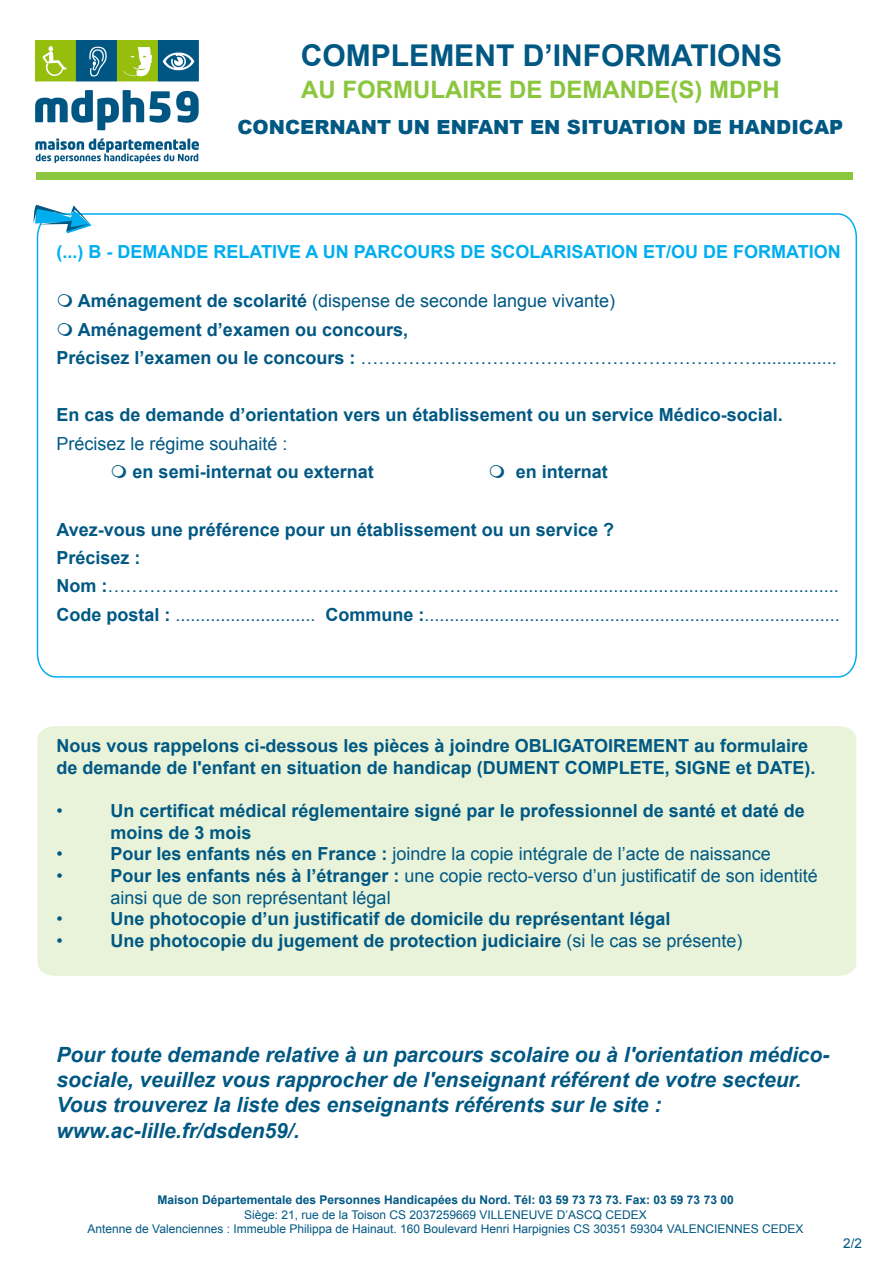
<style>
.page{position:relative;width:893px;height:1263px;background:#fff}
.page>*{position:absolute;margin:0;border:0;box-sizing:border-box;transform-origin:0 0}
.t1{font:700 30px "Arial";color:#005883}
.t2{font:700 24px "Arial";color:#8bc63e}
.t3{font:italic 700 21px/25.2px "Arial";color:#005883}
.t4{font:900 19.5px "Arial";color:#005883}
.t5{font:18px/28.5px "Arial";color:#005883}
.t6{font:700 18px/22.5px "Arial";color:#005883}
.t7{font:700 18px "Arial";color:#00aeef}
.t8{font:13.5px "Arial";color:#005883}
.t9{font:12px/14.4px "Arial";color:#005883;text-align:center}
.s1{font-weight:700}
.s2{font-weight:400}
</style>
<div class="page">
<div style="left:37px;top:172px;width:816px;height:8px;background:#8bc63e"></div>
<svg style="left:36px;top:213px;width:822px;height:465px"></svg>
<div style="left:38px;top:726px;width:818px;height:250px;background:#e8f3d9"></div>
<svg style="left:34px;top:205px;width:58px;height:29px"></svg>
<img style="left:36px;top:41px;width:163px;height:121px">
<svg style="left:58px;top:294px;width:14px;height:13px"></svg>
<svg style="left:58px;top:323px;width:14px;height:13px"></svg>
<svg style="left:112px;top:465px;width:14px;height:13px"></svg>
<svg style="left:490px;top:465px;width:14px;height:13px"></svg>
<p class="t1" style="left:301px;top:36px;width:483px">COMPLEMENT D’INFORMATIONS</p>
<p class="t2" style="left:301px;top:74px;width:480px">AU FORMULAIRE DE DEMANDE(S) MDPH</p>
<p class="t4" style="left:237px;top:113px;width:607px">CONCERNANT UN ENFANT EN SITUATION DE HANDICAP</p>
<p class="t7" style="left:56px;top:240px;width:786px">(...) B - DEMANDE RELATIVE A UN PARCOURS DE SCOLARISATION ET/OU DE FORMATION</p>
<p class="t5" style="left:78px;top:287px;width:539px"><span class="s1">Aménagement de scolarité</span> (dispense de seconde langue vivante)</p>
<p class="t6" style="left:78px;top:319px;width:332px">Aménagement d’examen ou concours,</p>
<p class="t5" style="left:56px;top:344px;width:782px"><span class="s1">Précisez l’examen ou le concours :</span> …………………………………………………………................</p>
<p class="t6" style="left:56px;top:404px;width:728px">En cas de demande d’orientation vers un établissement ou un service Médico-social.</p>
<p class="t5" style="left:56px;top:430px;width:233px">Précisez le régime souhaité :</p>
<p class="t6" style="left:133px;top:461px;width:243px">en semi-internat ou externat</p>
<p class="t6" style="left:516px;top:461px;width:94px">en internat</p>
<p class="t5" style="left:56px;top:515px;width:785px"><span class="s1">Avez-vous une préférence pour un établissement ou un service ?<br>Précisez :<br>Nom :</span>…………………………………………………………...................................................................<br><span class="s1">Code postal :</span> ............................ <span class="s1">Commune :</span>...................................................................................</p>
<p class="t6" style="left:56px;top:734px;width:761px">Nous vous rappelons ci-dessous les pièces à joindre OBLIGATOIREMENT au formulaire de demande de l'enfant en situation de handicap (DUMENT COMPLETE, SIGNE et DATE).</p>
<p class="t5" style="left:56px;top:797px;width:8px">•</p>
<p class="t6" style="left:110px;top:801px;width:696px;line-height:21.6px">Un certificat médical réglementaire signé par le professionnel de santé et daté de moins de 3 mois</p>
<p class="t5" style="left:56px;top:840px;width:8px">•</p>
<p class="t5" style="left:110px;top:840px;width:662px"><span class="s1">Pour les enfants nés en France :</span> joindre la copie intégrale de l’acte de naissance</p>
<p class="t5" style="left:56px;top:862px;width:8px">•</p>
<p class="t5" style="left:110px;top:865px;width:709px;line-height:21.6px"><span class="s1">Pour les enfants nés à l’étranger :</span> une copie recto-verso d’un justificatif de son identité ainsi que de son représentant légal</p>
<p class="t5" style="left:56px;top:905px;width:8px">•</p>
<p class="t6" style="left:110px;top:908px;width:562px">Une photocopie d’un justificatif de domicile du représentant légal</p>
<p class="t5" style="left:56px;top:926px;width:8px">•</p>
<p class="t6" style="left:110px;top:930px;width:634px">Une photocopie du jugement de protection judiciaire <span class="s2">(si le cas se présente)</span></p>
<p class="t3" style="left:56px;top:1043px;width:775px">Pour toute demande relative à un parcours scolaire ou à l'orientation médico&shy;sociale, veuillez vous rapprocher de l'enseignant référent de votre secteur.<br>Vous trouverez la liste des enseignants référents sur le site : www.ac-lille.fr/dsden59/.</p>
<p class="t9" style="left:88px;top:1193px;width:717px"><span class="s1">Maison Départementale des Personnes Handicapées du Nord. Tél: 03 59 73 73 73. Fax: 03 59 73 73 00<br></span>Siège: 21, rue de la Toison CS 2037259669 VILLENEUVE D’ASCQ CEDEX<br>Antenne de Valenciennes : Immeuble Philippa de Hainaut. 160 Boulevard Henri Harpignies CS 30351 59304 VALENCIENNES CEDEX</p>
<p class="t8" style="left:843px;top:1234px;width:20px">2/2</p>
</div>
